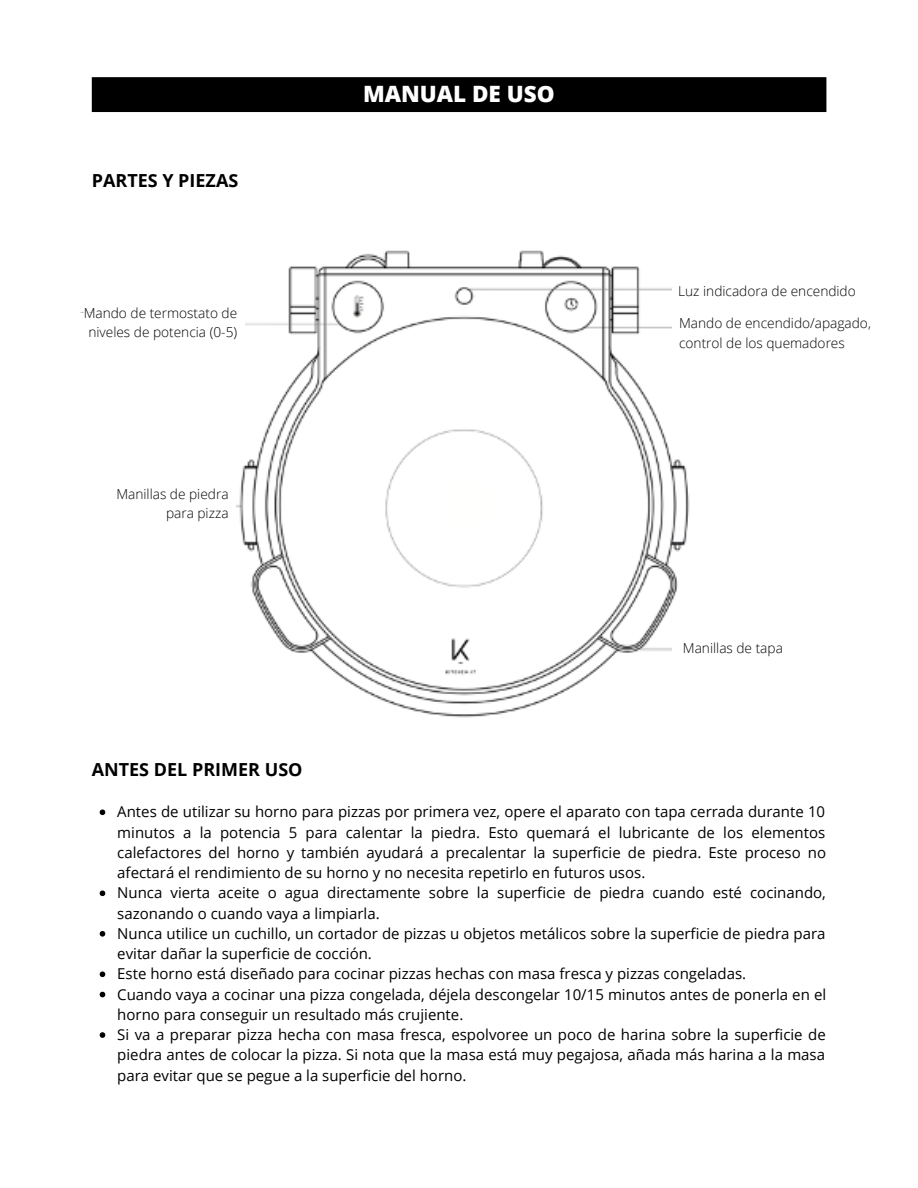
<style>
.page{position:relative;width:918px;height:1188px;background:#fff}
.page>*{position:absolute;margin:0;border:0;box-sizing:border-box;transform-origin:0 0}
.t1{font:800 22.5px "Open Sans";color:#fff}
.t2{font:700 18px "Open Sans";color:#000}
.t3{font:15px/20.2px "Open Sans";color:#000}
.t4{font:300 13.65px "Open Sans";color:#000}
</style>
<div class="page">
<div style="left:92px;top:77px;width:734px;height:35px;background:#000"></div>
<img style="left:80px;top:250px;width:610px;height:468px">
<div style="left:672px;top:315px;width:209px;height:49px;background:#fff"></div>
<div style="left:672px;top:624px;width:209px;height:48px;background:#fff"></div>
<div style="left:672px;top:267px;width:209px;height:48px;background:#fff"></div>
<div style="left:17px;top:313px;width:227px;height:52px;background:#fff"></div>
<div style="left:26px;top:492px;width:209px;height:48px;background:#fff"></div>
<svg style="left:100px;top:809px;width:5px;height:6px"></svg>
<svg style="left:100px;top:890px;width:5px;height:6px"></svg>
<svg style="left:100px;top:931px;width:5px;height:6px"></svg>
<svg style="left:100px;top:971px;width:5px;height:6px"></svg>
<svg style="left:100px;top:992px;width:5px;height:5px"></svg>
<svg style="left:100px;top:1032px;width:5px;height:6px"></svg>
<p class="t2" style="left:92px;top:168px;width:148px">PARTES Y PIEZAS</p>
<p class="t4" style="left:84px;top:303px;width:155px">Mando de termostato de</p>
<p class="t4" style="left:88px;top:322px;width:150px">niveles de potencia (0-5)</p>
<p class="t4" style="left:116px;top:484px;width:114px">Manillas de piedra</p>
<p class="t4" style="left:166px;top:503px;width:64px">para pizza</p>
<p class="t1" style="left:363px;top:78px;width:193px">MANUAL DE USO</p>
<p class="t2" style="left:92px;top:757px;width:212px">ANTES DEL PRIMER USO</p>
<p class="t4" style="left:678px;top:282px;width:179px">Luz indicadora de encendido</p>
<p class="t4" style="left:679px;top:314px;width:193px">Mando de encendido/apagado,</p>
<p class="t4" style="left:679px;top:333px;width:167px">control de los quemadores</p>
<p class="t4" style="left:683px;top:639px;width:101px">Manillas de tapa</p>
<p class="t3" style="left:117px;top:801px;width:710px;text-align:justify">Antes de utilizar su horno para pizzas por primera vez, opere el aparato con tapa cerrada durante 10 minutos a la potencia 5 para calentar la piedra. Esto quemará el lubricante de los elementos calefactores del horno y también ayudará a precalentar la superficie de piedra. Este proceso no afectará el rendimiento de su horno y no necesita repetirlo en futuros usos.</p>
<p class="t3" style="left:117px;top:882px;width:710px">Nunca vierta aceite o agua directamente sobre la superficie de piedra cuando esté cocinando, sazonando o cuando vaya a limpiarla.</p>
<p class="t3" style="left:117px;top:923px;width:710px">Nunca utilice un cuchillo, un cortador de pizzas u objetos metá licos sobre la superficie de piedra para evitar dañar la superficie de cocción.</p>
<p class="t3" style="left:117px;top:963px;width:631px">Este horno está diseñado para cocinar pizzas hechas con masa fresca y pizzas congeladas.</p>
<p class="t3" style="left:117px;top:984px;width:710px">Cuando vaya a cocinar una pizza congelada, déjela descongelar 10/15 minutos antes de ponerla en el horno para conseguir un resultado más crujiente.</p>
<p class="t3" style="left:117px;top:1024px;width:710px;text-align:justify">Si va a preparar pizza hecha con masa fresca, espolvoree un poco de harina sobre la superficie de piedra antes de colocar la pizza. Si nota que la masa está muy pegajosa, añada más harina a la masa para evitar que se pegue a la superficie del horno.</p>
</div>
